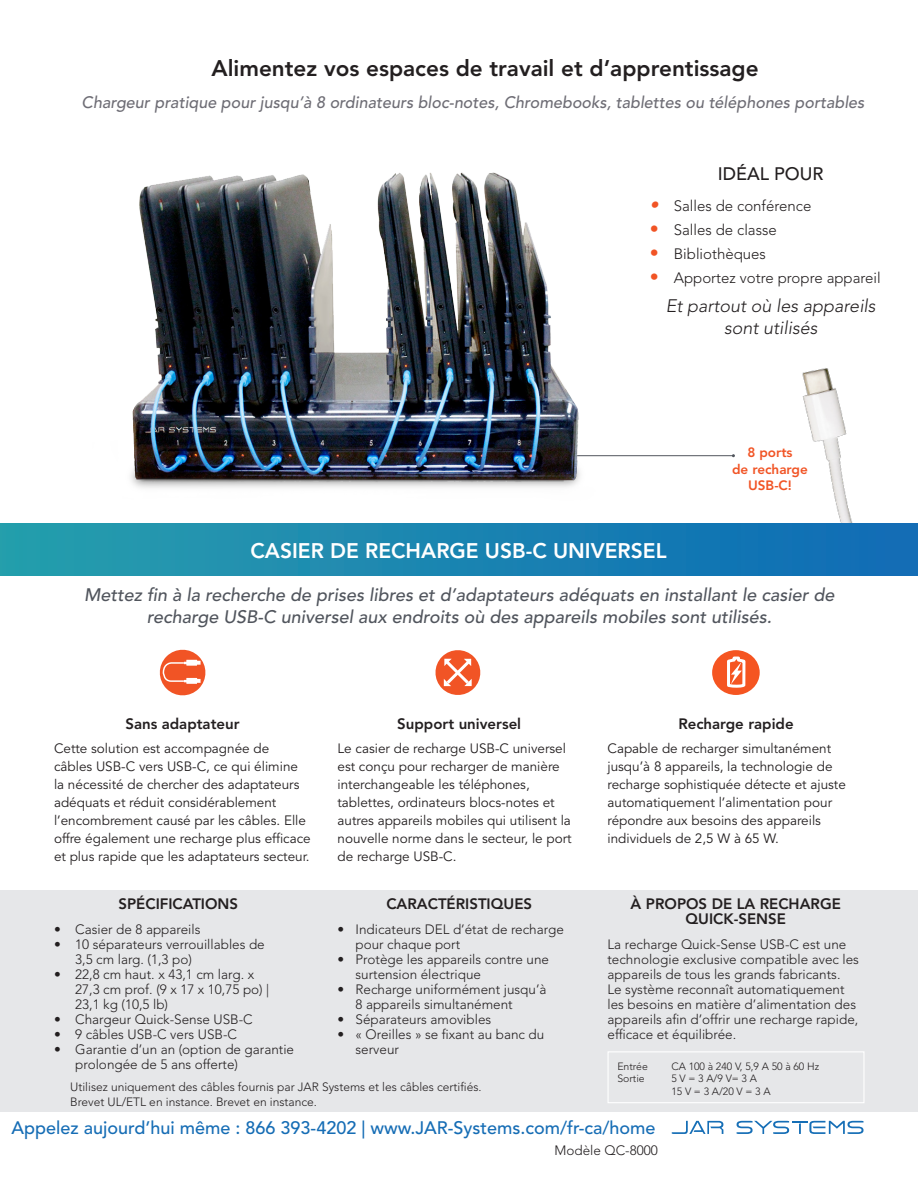
<style>
.page{position:relative;width:918px;height:1188px;background:#fff}
.page>*{position:absolute;margin:0;border:0;box-sizing:border-box;transform-origin:0 0}
.t1{font:800 22.5px "Avenir LT Std";color:#231f20}
.t2{font:800 21px "Avenir LT Std";color:#fff}
.t3{font:italic 500 18px/22.5px "Avenir LT Std";color:#51555d;text-align:center}
.t4{font:500 18px "Avenir LT Std";color:#166db5}
.t5{font:italic 300 18px/22.5px "Avenir LT Std";color:#231f20;text-align:center}
.t6{font:500 18px "Avenir LT Std";color:#231f20}
.t7{font:italic 500 16.5px "Avenir LT Std";color:#6e6d75}
.Paragraph_Style_1{font:800 15px/15px "Avenir LT Std";color:#231f20;text-align:center}
.t8{font:300 15px "Avenir LT Std";color:#231f20}
.t9{font:300 13.5px/15px "Avenir LT Std";color:#231f20}
.t10{font:13.5px/18px "Avenir LT Std";color:#231f20}
.t11{font:800 13.5px/16.2px "Avenir LT Std";color:#f15425;text-align:center}
.t12{font:300 12px/14.4px "Avenir LT Std";color:#231f20}
.t13{font:300 10.5px "Avenir LT Std";color:#231f20}
.s1{font-weight:400;font-style:italic;font-size:18px;color:#f15425}
.s2{font-weight:900;font-size:18px;color:#f15425}
</style>
<div class="page">
<img style="left:778px;top:368px;width:97px;height:156px">
<div style="left:0;top:524px;width:918px;height:51px;background:linear-gradient(to right,#279fac,#0e6bb6)"></div>
<div style="left:0;top:890px;width:918px;height:222px;background:#e6e7e9"></div>
<svg style="left:672px;top:1121px;width:51px;height:13px"></svg>
<svg style="left:737px;top:1121px;width:127px;height:13px"></svg>
<div style="left:712px;top:650px;width:48px;height:45px;background:#f55521;border-radius:50%"></div>
<svg style="left:727px;top:656px;width:19px;height:32px"></svg>
<svg style="left:435px;top:650px;width:46px;height:45px"></svg>
<hr style="left:551px;top:455px;width:182px;height:1px;background:#51555d">
<svg style="left:159px;top:649px;width:47px;height:47px"></svg>
<div style="left:608px;top:1051px;width:257px;height:52px;border:1px solid #fff"></div>
<img style="left:131px;top:172px;width:503px;height:316px">
<p class="t1" style="left:212px;top:54px;width:549px">Alimentez vos espaces de travail et d’apprentissage</p>
<p class="t7" style="left:82px;top:93px;width:784px">Chargeur pratique pour jusqu’à 8 ordinateurs bloc-notes, Chromebooks, tablettes ou téléphones portables</p>
<p class="t6" style="left:718px;top:163px;width:107px">IDÉAL POUR</p>
<p class="t8" style="left:650px;top:197px;width:163px"><span class="s1">•</span> Salles de conférence</p>
<p class="t8" style="left:650px;top:221px;width:129px"><span class="s2">•</span> Salles de classe</p>
<p class="t8" style="left:650px;top:245px;width:118px"><span class="s2">•</span> Bibliothèques</p>
<p class="t8" style="left:650px;top:269px;width:233px"><span class="s2">•</span> Apportez votre propre appareil</p>
<p class="t5" style="left:666px;top:295px;width:211px">Et partout où les appareils sont utilisés</p>
<p class="t2" style="left:250px;top:539px;width:418px">CASIER DE RECHARGE USB-C UNIVERSEL</p>
<p class="t11" style="left:732px;top:445px;width:77px">8 ports<br>de recharge<br>USB-C!</p>
<p class="t3" style="left:84px;top:584px;width:752px">Mettez fin à la recherche de prises libres et d’adaptateurs adéquats en installant le casier de recharge USB-C universel aux endroits où des appareils mobiles sont utilisés.</p>
<p class="Paragraph_Style_1" style="left:125px;top:716px;width:116px">Sans adaptateur</p>
<p class="t10" style="left:54px;top:740px;width:258px">Cette solution est accompagnée de câbles USB-C vers USB-C, ce qui élimine la nécessité de chercher des adaptateurs adéquats et réduit considérablement l’encombrement causé par les câbles. Elle offre également une recharge plus efficace et plus rapide que les adaptateurs secteur.</p>
<p class="Paragraph_Style_1" style="left:397px;top:716px;width:125px">Support universel</p>
<p class="t10" style="left:338px;top:740px;width:236px">Le casier de recharge USB-C universel est conçu pour recharger de manière interchangeable les téléphones, tablettes, ordinateurs blocs-notes et autres appareils mobiles qui utilisent la nouvelle norme dans le secteur, le port de recharge USB-C.</p>
<p class="Paragraph_Style_1" style="left:118px;top:896px;width:121px">SPÉCIFICATIONS</p>
<p class="t9" style="left:54px;top:922px;width:148px">• Casier de 8 appareils</p>
<p class="t9" style="left:75px;top:937px;width:191px;text-indent:-21px">• 10 séparateurs verrouillables de<br>3,5 cm larg. (1,3 po)</p>
<p class="t9" style="left:75px;top:967px;width:196px;text-indent:-21px">• 22,8 cm haut. x 43,1 cm larg. x<br>27,3 cm prof. (9 x 17 x 10,75 po) |<br>23,1 kg (10,5 lb)</p>
<p class="t9" style="left:54px;top:1012px;width:200px">• Chargeur Quick-Sense USB-C</p>
<p class="t9" style="left:54px;top:1027px;width:184px">• 9 câbles USB-C vers USB-C</p>
<p class="t9" style="left:75px;top:1042px;width:220px;text-indent:-21px">• Garantie d’un an (option de garantie prolongée de 5 ans offerte)</p>
<p class="Paragraph_Style_1" style="left:386px;top:896px;width:147px">CARACTÉRISTIQUES</p>
<p class="t9" style="left:356px;top:922px;width:210px;text-indent:-18px">• Indicateurs DEL d’état de recharge pour chaque port</p>
<p class="t9" style="left:356px;top:952px;width:195px;text-indent:-18px">• Protège les appareils contre une surtension électrique</p>
<p class="t9" style="left:356px;top:982px;width:193px;text-indent:-18px">• Recharge uniformément jusqu’à<br>8 appareils simultanément</p>
<p class="t9" style="left:338px;top:1012px;width:155px">• Séparateurs amovibles</p>
<p class="t9" style="left:356px;top:1027px;width:190px;text-indent:-18px">• « Oreilles » se fixant au banc du serveur</p>
<p class="t12" style="left:70px;top:1080px;width:413px">Utilisez uniquement des câbles fournis par JAR Systems et les câbles certifiés.<br>Brevet UL/ETL en instance. Brevet en instance.</p>
<p class="Paragraph_Style_1" style="left:678px;top:716px;width:117px">Recharge rapide</p>
<p class="t10" style="left:608px;top:740px;width:240px">Capable de recharger simultanément jusqu’à 8 appareils, la technologie de recharge sophistiquée détecte et ajuste automatiquement l’alimentation pour répondre aux besoins des appareils individuels de 2,5 W à 65 W.</p>
<p class="Paragraph_Style_1" style="left:631px;top:897px;width:212px">À PROPOS DE LA RECHARGE<br>QUICK-SENSE</p>
<p class="t9" style="left:608px;top:937px;width:253px">La recharge Quick-Sense USB-C est une technologie exclusive compatible avec les appareils de tous les grands fabricants.<br>Le système reconnaît automatiquement les besoins en matière d’alimentation des appareils afin d’offrir une recharge rapide, efficace et équilibrée.</p>
<p class="t13" style="left:617px;top:1060px;width:32px">Entrée</p>
<p class="t13" style="left:671px;top:1060px;width:149px">CA 100 à 240 V, 5,9 A 50 à 60 Hz</p>
<p class="t13" style="left:617px;top:1072px;width:29px">Sortie</p>
<p class="t13" style="left:671px;top:1072px;width:87px">5 V = 3 A/9 V= 3 A</p>
<p class="t13" style="left:671px;top:1085px;width:101px">15 V = 3 A/20 V = 3 A</p>
<p class="t4" style="left:12px;top:1117px;width:646px">Appelez aujourd’hui même : 866 393-4202 | www.JAR-Systems.com/fr-ca/home</p>
<p class="t9" style="left:554px;top:1143px;width:105px">Modèle QC-8000</p>
</div>
